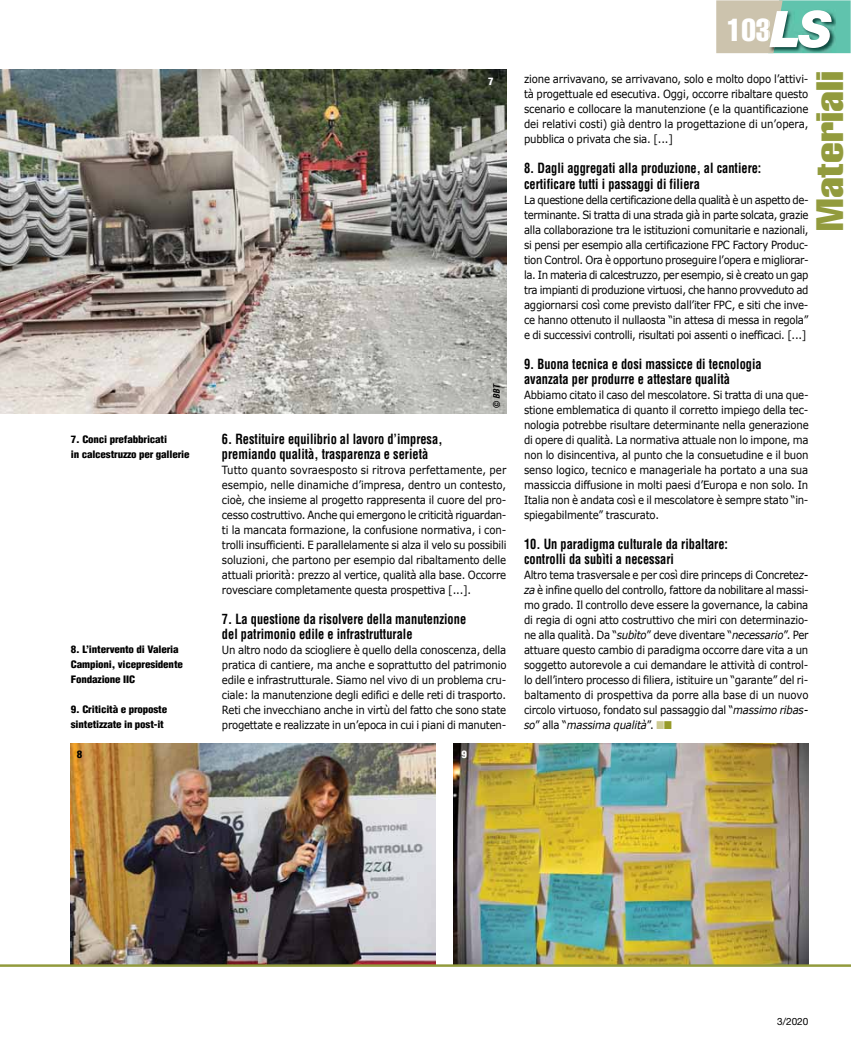
<style>
.page{position:relative;width:851px;height:1053px;background:#fff}
.page>*{position:absolute;margin:0;border:0;box-sizing:border-box;transform-origin:0 0}
.t1{font:italic 900 50.5px "Helvetica Neue";color:#fff}
.t2{font:extra-condensed 37.5px "Helvetica";color:#929b3d;scale:1.3 1}
.t3{font:extra-condensed 31.25px "Helvetica";color:#fff}
.t4{font:700 condensed 13.75px/15px "Helvetica";color:#000;scale:.9 1}
.t5{font:11.25px/15px "Verdana";letter-spacing:-.02em;color:#000;text-align:justify;scale:.9 1}
.t6{font:900 condensed 10px/15px "Helvetica";letter-spacing:-.015em;color:#000;scale:1.1 1}
.t7{font:10px "Helvetica Neue";color:#000}
.t8{font:900 condensed 10px "Helvetica";color:#fff;scale:1.1 1}
.t9{font:italic 700 condensed 8.75px "Helvetica";color:#000}
.s1{font-style:normal}
.s2{font-style:italic}
</style>
<div class="page">
<img style="left:71px;top:743px;width:364px;height:221px">
<img style="left:453px;top:743px;width:355px;height:221px">
<hr style="left:0;top:964px;width:850px;height:2px;background:#929b3d">
<img style="left:0;top:70px;width:506px;height:343px">
<svg style="left:716px;top:0;width:134px;height:53px;background:#83ac99"></svg>
<p class="t8" style="left:488px;top:75px;width:7px">7</p>
<p class="t6" style="left:71px;top:432px;width:109px">7. Conci prefabbricati<br>in calcestruzzo per gallerie</p>
<p class="t6" style="left:71px;top:641px;width:103px">8. L’intervento di Valeria<br>Campioni, vicepresidente<br>Fondazione IIC</p>
<p class="t6" style="left:71px;top:701px;width:89px">9. Criticità e proposte sintetizzate in post-it</p>
<p class="t9" style="left:491px;top:408px;width:26px;rotate:-90deg"><span class="s1">©</span> BBT</p>
<p class="t4" style="left:222px;top:431px;width:246px">6. Restituire equilibrio al lavoro d’impresa, premiando qualità, trasparenza e serietà</p>
<p class="t5" style="left:222px;top:462px;width:318px">Tutto quanto sovraesposto si ritrova perfettamente, per esempio, nelle dinamiche d’impresa, dentro un contesto, cioè, che insieme al progetto rappresenta il cuore del pro&shy;cesso costruttivo. Anche qui emergono le criticità riguardan&shy;ti la mancata formazione, la confusione normativa, i con&shy;trolli insufficienti. E parallelamente si alza il velo su possibili soluzioni, che partono per esempio dal ribaltamento delle attuali priorità: prezzo al vertice, qualità alla base. Occorre rovesciare completamente questa prospettiva [...].</p>
<p class="t4" style="left:222px;top:611px;width:273px">7. La questione da risolvere della manutenzione del patrimonio edile e infrastrutturale</p>
<p class="t5" style="left:222px;top:642px;width:318px">Un altro nodo da sciogliere è quello della conoscenza, della pratica di cantiere, ma anche e soprattutto del patrimonio edile e infrastrutturale. Siamo nel vivo di un problema cru&shy;ciale: la manutenzione degli edifici e delle reti di trasporto.<br>Reti che invecchiano anche in virtù del fatto che sono state progettate e realizzate in un’epoca in cui i piani di manuten-</p>
<p class="t6" style="left:77px;top:747px;width:7px">8</p>
<p class="t8" style="left:461px;top:748px;width:7px">9</p>
<h1 class="t1" style="left:769px;top:-2px;width:64px">LS</h1>
<h3 class="t3" style="left:726px;top:10px;width:45px">103</h3>
<p class="t5" style="left:524px;top:72px;width:317px">zione arrivavano, se arrivavano, solo e molto dopo l’attivi&shy;tà progettuale ed esecutiva. Oggi, occorre ribaltare questo scenario e collocare la manutenzione (e la quantificazione dei relativi costi) già dentro la progettazione di un’opera, pubblica o privata che sia. [...]</p>
<p class="t4" style="left:524px;top:161px;width:265px">8. Dagli aggregati alla produzione, al cantiere: certificare tutti i passaggi di filiera</p>
<p class="t5" style="left:524px;top:192px;width:318px">La questione della certificazione della qualità è un aspetto de&shy;terminante. Si tratta di una strada già in parte solcata, grazie alla collaborazione tra le istituzioni comunitarie e nazionali, si pensi per esempio alla certificazione FPC Factory Produc&shy;tion Control. Ora è opportuno proseguire l’opera e migliorar&shy;la. In materia di calcestruzzo, per esempio, si è creato un gap tra impianti di produzione virtuosi, che hanno provveduto ad aggiornarsi così come previsto dall’iter FPC, e siti che inve&shy;ce hanno ottenuto il nullaosta “in attesa di messa in regola” e di successivi controlli, risultati poi assenti o inefficaci. [...]</p>
<p class="t4" style="left:524px;top:356px;width:265px">9. Buona tecnica e dosi massicce di tecnologia avanzata per produrre e attestare qualità</p>
<p class="t5" style="left:524px;top:387px;width:318px">Abbiamo citato il caso del mescolatore. Si tratta di una que&shy;stione emblematica di quanto il corretto impiego della tec&shy;nologia potrebbe risultare determinante nella generazione di opere di qualità. La normativa attuale non lo impone, ma non lo disincentiva, al punto che la consuetudine e il buon senso logico, tecnico e manageriale ha portato a una sua massiccia diffusione in molti paesi d’Europa e non solo. In Italia non è andata così e il mescolatore è sempre stato “in&shy;spiegabilmente” trascurato.</p>
<p class="t4" style="left:524px;top:536px;width:228px">10. Un paradigma culturale da ribaltare: controlli da subìti a necessari</p>
<p class="t5" style="left:524px;top:567px;width:318px">Altro tema trasversale e per così dire princeps di Concrete<span class="s2">z&shy;za</span> è infine quello del controllo, fattore da nobilitare al massi&shy;mo grado. Il controllo deve essere la governance, la cabina di regia di ogni atto costruttivo che miri con determinazio&shy;ne alla qualità. Da “<span class="s2">subìto</span>” deve diventare “<span class="s2">necessario</span>”. Per attuare questo cambio di paradigma occorre dare vita a un soggetto autorevole a cui demandare le attività di control&shy;lo dell’intero processo di filiera, istituire un “garante” del ri&shy;baltamento di prospettiva da porre alla base di un nuovo circolo virtuoso, fondato sul passaggio dal “<span class="s2">massimo ribas&shy;so</span>” alla “<span class="s2">massima qualità</span>”.</p>
<h2 class="t2" style="left:805px;top:231px;width:124px;rotate:-90deg">Materiali</h2>
<p class="t7" style="left:777px;top:1015px;width:33px">3/2020</p>
</div>
